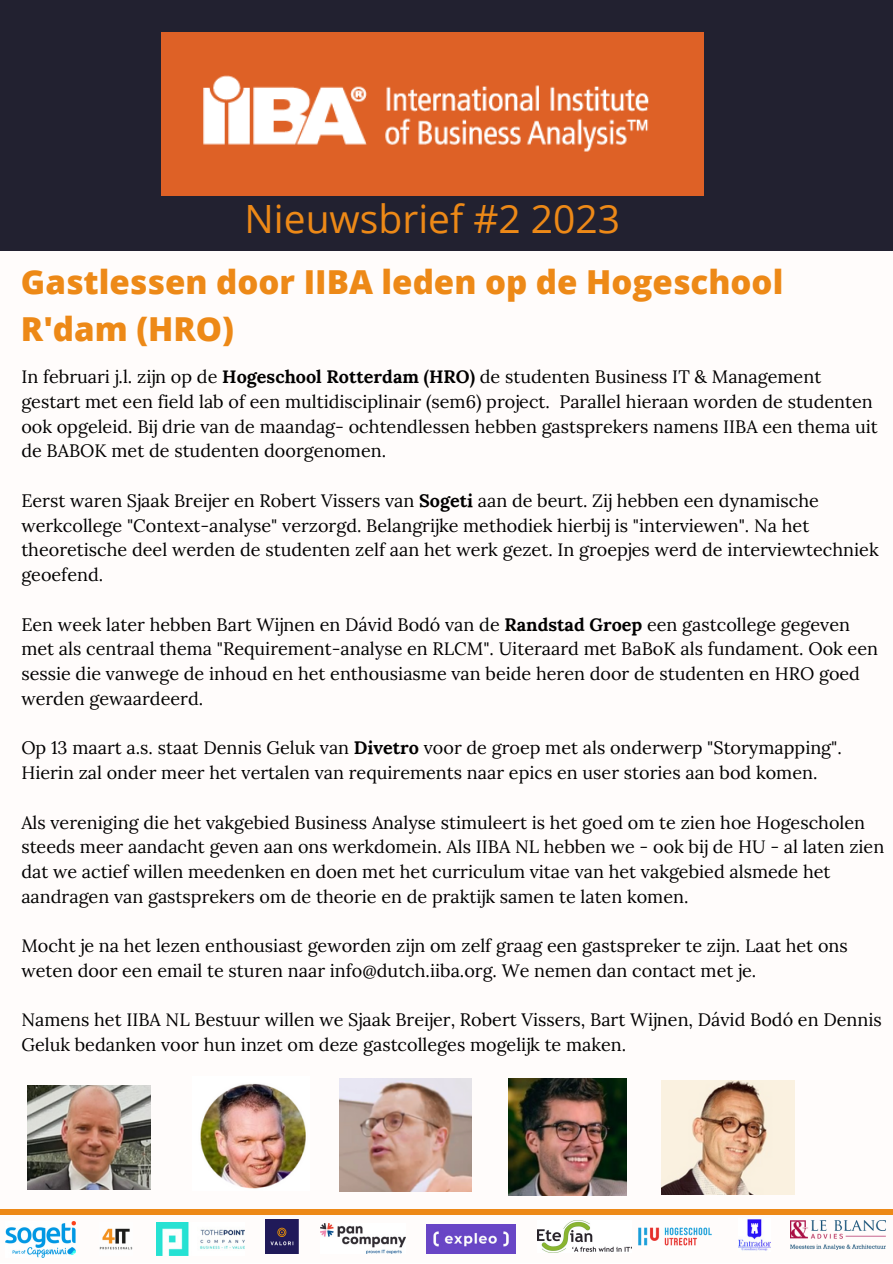
<style>
.page{position:relative;width:893px;height:1264px;background:#fff}
.page>*{position:absolute;margin:0;border:0;box-sizing:border-box;transform-origin:0 0}
.t1{font:39px "Open Sans";color:#ed8917}
.t2{font:800 33px/46px "Open Sans";color:#ed8917}
.t3{font:18px/24.8px "Lora";color:#000}
.s1{font-weight:700}
</style>
<div class="page">
<div style="left:0;top:0;width:892px;height:1262px;background:#fffcfb"></div>
<div style="left:0;top:0;width:892px;height:251px;background:#222130"></div>
<img style="left:161px;top:33px;width:542px;height:163px">
<img style="left:6px;top:1221px;width:70px;height:36px">
<img style="left:156px;top:1222px;width:88px;height:33px">
<img style="left:790px;top:1220px;width:94px;height:29px">
<img style="left:426px;top:1224px;width:89px;height:29px">
<img style="left:738px;top:1219px;width:32px;height:32px">
<img style="left:100px;top:1228px;width:32px;height:22px">
<div style="left:0;top:1209px;width:892px;height:5px;background:#ed8917"></div>
<img style="left:320px;top:1223px;width:85px;height:30px">
<img style="left:626px;top:1214px;width:97px;height:35px">
<img style="left:266px;top:1219px;width:32px;height:34px">
<img style="left:537px;top:1220px;width:94px;height:32px">
<img style="left:28px;top:1085px;width:122px;height:104px">
<img style="left:339px;top:1078px;width:132px;height:113px">
<img style="left:661px;top:1080px;width:133px;height:114px">
<img style="left:508px;top:1078px;width:118px;height:117px">
<img style="left:200px;top:1083px;width:106px;height:106px">
<h1 class="t1" style="left:244px;top:191px;width:377px">Nieuwsbrief #2 2023</h1>
<h2 class="t2" style="left:21px;top:258px;width:763px">Gastlessen door IIBA leden op de Hogeschool<br>R'dam (HRO)</h2>
<p class="t3" style="left:21px;top:364px;width:858px">In februari j.l. zijn op de <span class="s1">Hogeschool Rotterdam (HRO)</span> de studenten Business IT &amp; Management gestart met een field lab of een multidisciplinair (sem6) project. Parallel hieraan worden de studenten ook opgeleid. Bij drie van de maandag- ochtendlessen hebben gastsprekers namens IIBA een thema uit de BABOK met de studenten doorgenomen.</p>
<p class="t3" style="left:21px;top:488px;width:858px">Eerst waren Sjaak Breijer en Robert Vissers van <span class="s1">Sogeti</span> aan de beurt. Zij hebben een dynamische werkcollege "Context-analyse" verzorgd. Belangrijke methodiek hierbij is "interviewen". Na het theoretische deel werden de studenten zelf aan het werk gezet. In groepjes werd de interviewtechniek geoefend.</p>
<p class="t3" style="left:21px;top:611px;width:858px">Een week later hebben Bart Wijnen en Dávid Bodó van de <span class="s1">Randstad Groep</span> een gastcollege gegeven met als centraal thema "Requirement-analyse en RLCM". Uiteraard met BaBoK als fundament. Ook een sessie die vanwege de inhoud en het enthousiasme van beide heren door de studenten en HRO goed werden gewaardeerd.</p>
<p class="t3" style="left:21px;top:735px;width:822px">Op 13 maart a.s. staat Dennis Geluk van <span class="s1">Divetro</span> voor de groep met als onderwerp "Storymapping".<br>Hierin zal onder meer het vertalen van requirements naar epics en user stories aan bod komen.</p>
<p class="t3" style="left:21px;top:809px;width:864px">Als vereniging die het vakgebied Business Analyse stimuleert is het goed om te zien hoe Hogescholen steeds meer aandacht geven aan ons werkdomein. Als IIBA NL hebben we - ook bij de HU - al laten zien dat we actief willen meedenken en doen met het curriculum vitae van het vakgebied alsmede het aandragen van gastsprekers om de theorie en de praktijk samen te laten komen.</p>
<p class="t3" style="left:21px;top:933px;width:827px">Mocht je na het lezen enthousiast geworden zijn om zelf graag een gastspreker te zijn. Laat het ons weten door een email te sturen naar info@dutch.iiba.org. We nemen dan contact met je.</p>
<p class="t3" style="left:21px;top:1007px;width:861px">Namens het IIBA NL Bestuur willen we Sjaak Breijer, Robert Vissers, Bart Wijnen, Dávid Bodó en Dennis<br>Geluk bedanken voor hun inzet om deze gastcolleges mogelijk te maken.</p>
</div>
